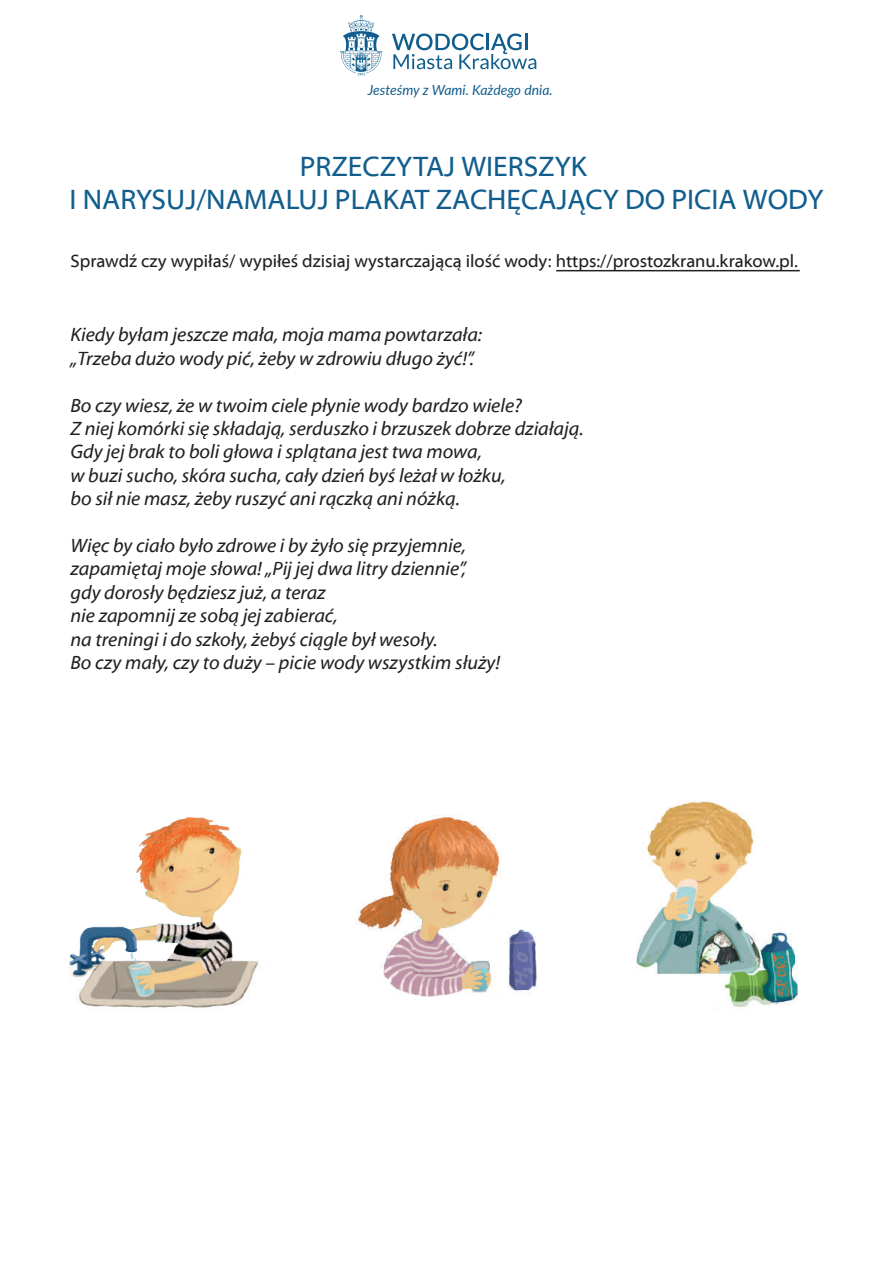
<style>
.page{position:relative;width:893px;height:1263px;background:#fff}
.page>*{position:absolute;margin:0;border:0;box-sizing:border-box;transform-origin:0 0}
.t1{font:28.5px/33px "Myriad Web Pro";color:#115e8e;text-align:center}
.t2{font:italic 19.5px/23.4px "Myriad Web Pro";color:#231f20}
.t3{font:18px "Myriad Web Pro";color:#231f20}
.t4{font:italic 13.95px "Lato";color:#115e8e}
</style>
<div class="page">
<svg style="left:392px;top:34px;width:144px;height:35px"></svg>
<svg style="left:340px;top:15px;width:42px;height:60px"></svg>
<hr style="left:556px;top:270px;width:244px;height:1px;background:#231f20">
<img style="left:69px;top:817px;width:189px;height:194px">
<img style="left:636px;top:801px;width:162px;height:206px">
<img style="left:356px;top:815px;width:181px;height:182px">
<p class="t4" style="left:368px;top:80px;width:186px">Jesteśmy z Wami. Każdego dnia.</p>
<h1 class="t1" style="left:70px;top:150px;width:755px">PRZECZYTAJ WIERSZYK<br>I NARYSUJ/NAMALUJ PLAKAT ZACHĘCAJĄCY DO PICIA WODY</h1>
<p class="t3" style="left:70px;top:251px;width:729px">Sprawdź czy wypiłaś/ wypiłeś dzisiaj wystarczającą ilość wody: https://prostozkranu.krakow.pl.</p>
<p class="t2" style="left:70px;top:324px;width:413px">Kiedy byłam jeszcze mała, moja mama powtarzała: „Trzeba dużo wody pić, żeby w zdrowiu długo żyć!”.</p>
<p class="t2" style="left:70px;top:394px;width:515px">Bo czy wiesz, że w twoim ciele płynie wody bardzo wiele?<br>Z niej komórki się składają, serduszko i brzuszek dobrze działają.<br>Gdy jej brak to boli głowa i splątana jest twa mowa,<br>w buzi sucho, skóra sucha, cały dzień byś leżał w łożku,<br>bo sił nie masz, żeby ruszyć ani rączką ani nóżką.</p>
<p class="t2" style="left:70px;top:534px;width:431px">Więc by ciało było zdrowe i by żyło się przyjemnie, zapamiętaj moje słowa! „Pij jej dwa litry dziennie”, gdy dorosły będziesz już, a teraz<br>nie zapomnij ze sobą jej zabierać,<br>na treningi i do szkoły, żebyś ciągle był wesoły.<br>Bo czy mały, czy to duży – picie wody wszystkim służy!</p>
</div>
